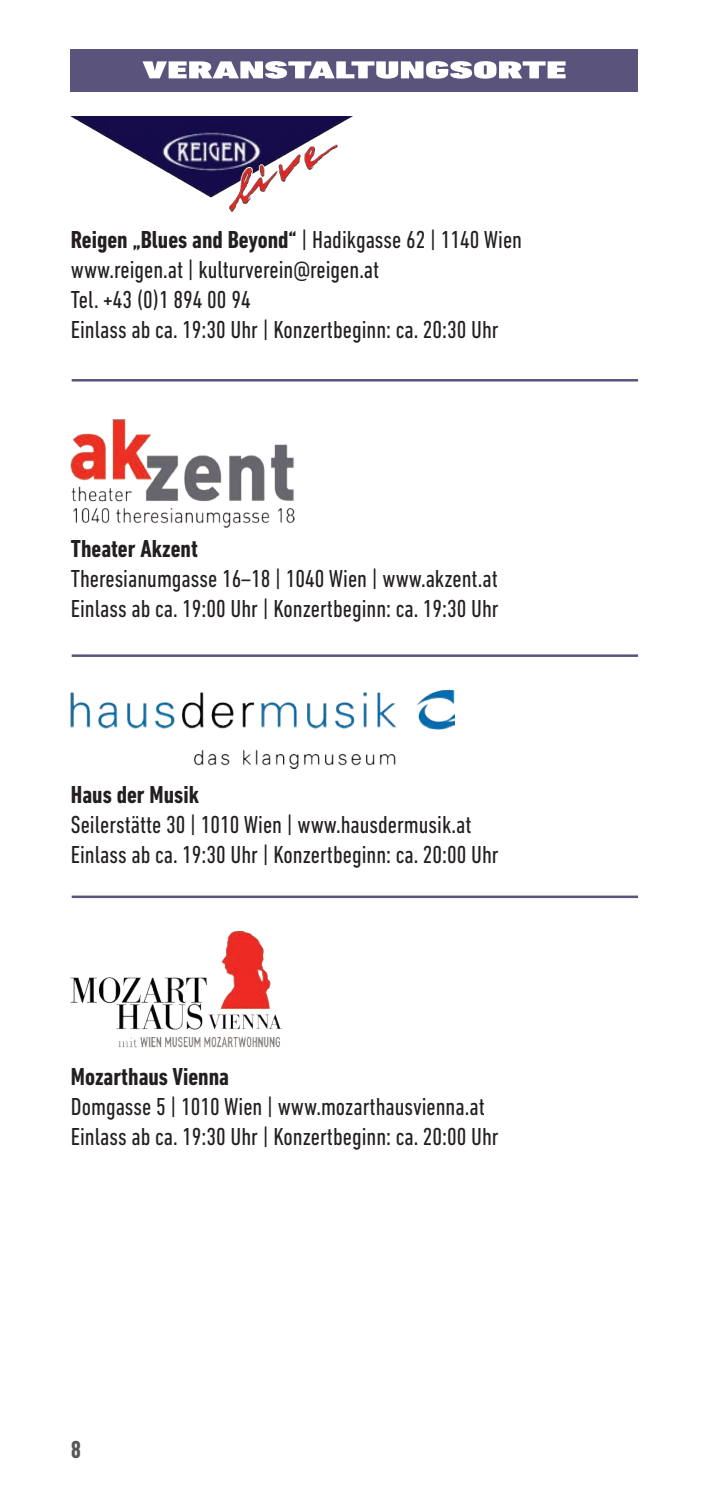
<style>
.page{position:relative;width:709px;height:1489px;background:#fff}
.page>*{position:absolute;margin:0;border:0;box-sizing:border-box;transform-origin:0 0}
.t1{font:condensed 25px/30px "DIN Next LT Pro";color:#231f20}
.t2{font:700 condensed 25px "DIN Next LT Pro";color:#231f20}
.t3{font:900 condensed 25px "DIN Next LT Pro";color:#fff;scale:2 1}
.t4{font:700 condensed 25px "DIN Next LT Pro";color:#57585a}
.s1{font-weight:700}
</style>
<div class="page">
<div style="left:71px;top:50px;width:567px;height:42px;background:#5a537c"></div>
<img style="left:70px;top:419px;width:225px;height:109px">
<img style="left:70px;top:689px;width:384px;height:80px">
<img style="left:71px;top:116px;width:281px;height:96px">
<img style="left:70px;top:931px;width:212px;height:117px">
<hr style="left:72px;top:379px;width:566px;height:2px;background:#5a537c">
<hr style="left:72px;top:654px;width:566px;height:3px;background:#5a537c">
<hr style="left:72px;top:895px;width:566px;height:3px;background:#5a537c">
<p class="t3" style="left:142px;top:61px;width:214px">VERANSTALTUNGSORTE</p>
<p class="t1" style="left:71px;top:227px;width:452px"><span class="s1">Reigen „Blues and Beyond“</span> | Hadikgasse 62 | 1140 Wien www.reigen.at | kulturverein@reigen.at<br>Tel. +43 (0)1 894 00 94<br>Einlass ab ca. 19:30 Uhr | Konzertbeginn: ca. 20:30 Uhr</p>
<p class="t2" style="left:71px;top:540px;width:128px">Theater Akzent</p>
<p class="t1" style="left:71px;top:566px;width:429px">Theresianumgasse 16–18 | 1040 Wien | www.akzent.at<br>Einlass ab ca. 19:00 Uhr | Konzertbeginn: ca. 19:30 Uhr</p>
<p class="t2" style="left:71px;top:785px;width:130px">Haus der Musik</p>
<p class="t1" style="left:71px;top:811px;width:429px">Seilerstätte 30 | 1010 Wien | www.hausdermusik.at<br>Einlass ab ca. 19:30 Uhr | Konzertbeginn: ca. 20:00 Uhr</p>
<p class="t2" style="left:71px;top:1067px;width:160px">Mozarthaus Vienna</p>
<p class="t1" style="left:71px;top:1093px;width:429px">Domgasse 5 | 1010 Wien | www.mozarthausvienna.at<br>Einlass ab ca. 19:30 Uhr | Konzertbeginn: ca. 20:00 Uhr</p>
<p class="t4" style="left:71px;top:1440px;width:12px">8</p>
</div>
